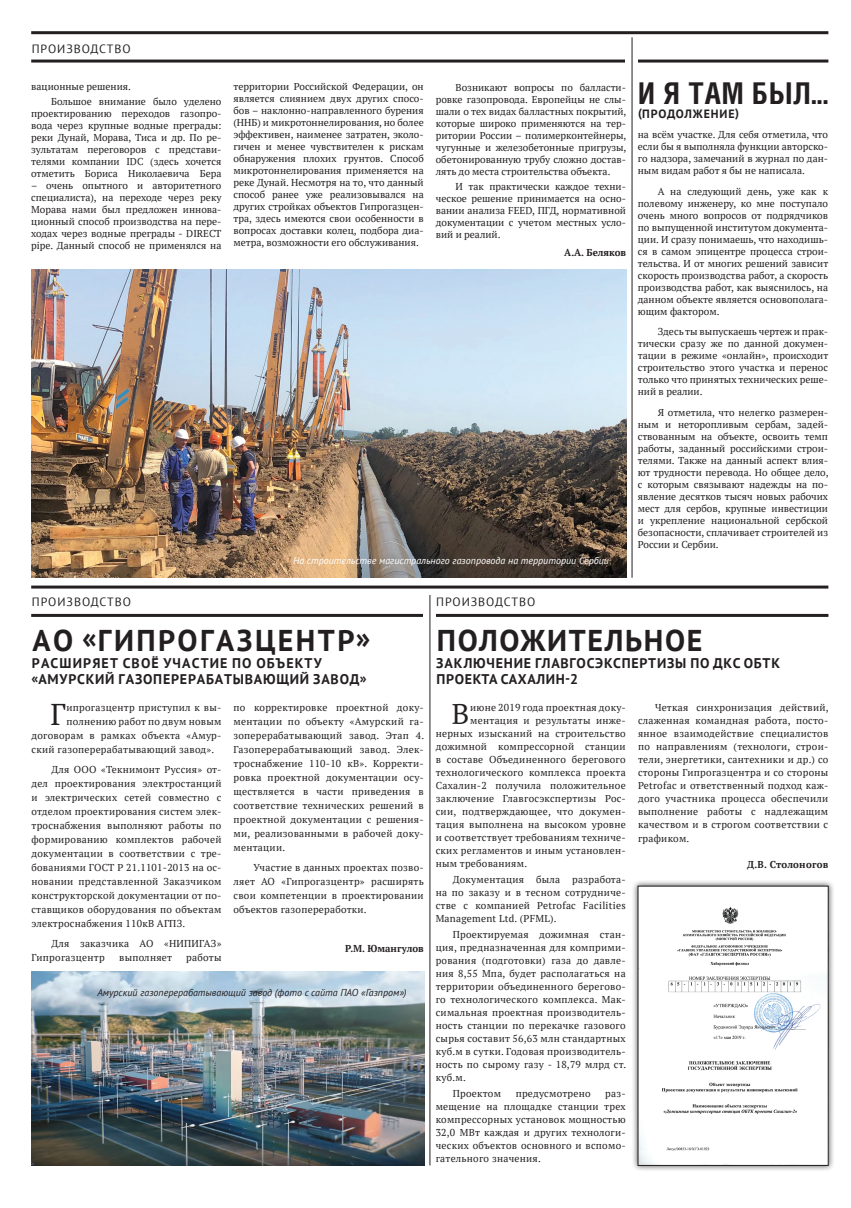
<style>
.page{position:relative;width:851px;height:1208px;background:#fff}
.page>*{position:absolute;margin:0;border:0;box-sizing:border-box;transform-origin:0 0}
.t1{font:700 30px "PT Sans";letter-spacing:.07em;color:#231f20}
.t2{font:700 30px "Helios Cond";letter-spacing:.025em;color:#231f20}
.t3{font:30px "PT Serif";color:#231f20}
.t4{font:28.6px "PT Serif";color:#231f20}
.t5{font:700 14px/16.8px "PT Sans";letter-spacing:.055em;color:#231f20}
.t6{font:12px "PT Sans";letter-spacing:.08em;color:#231f20}
.t7{font:700 12px "PT Sans";letter-spacing:.07em;color:#231f20}
.t8{font:10px/12px "PT Serif";letter-spacing:.025em;color:#231f20;text-align:justify}
.t9{font:italic 10px "PT Sans";color:#fff}
.t10{font:italic 10px "PT Sans";color:#231f20}
.t11{font:10px/14.8px "PT Serif";color:#231f20}
.t12{font:700 10px "PT Serif";color:#231f20}
</style>
<div class="page">
<hr style="left:31px;top:31px;width:797px;height:3px;background:#231f20">
<hr style="left:31px;top:60px;width:797px;height:3px;background:#231f20">
<hr style="left:31px;top:585px;width:797px;height:3px;background:#231f20">
<hr style="left:31px;top:614px;width:797px;height:3px;background:#231f20">
<div style="left:625px;top:44px;width:12px;height:28px;background:#fff"></div>
<div style="left:423px;top:601px;width:12px;height:29px;background:#fff"></div>
<hr style="left:631px;top:37px;width:1px;height:541px;background:#231f20">
<hr style="left:429px;top:595px;width:1px;height:570px;background:#231f20">
<img style="left:31px;top:971px;width:393px;height:194px">
<img style="left:32px;top:269px;width:594px;height:309px">
<div style="left:631px;top:880px;width:203px;height:292px;background:#231f20;opacity:.75"></div>
<img style="left:639px;top:888px;width:187px;height:275px">
<p class="t6" style="left:32px;top:41px;width:100px">ПРОИЗВОДСТВО</p>
<p class="t11" style="left:51px;top:79px;width:172px;text-indent:-20px">вационные решения.<br>Большое внимание было уделено</p>
<p class="t8" style="left:31px;top:107px;width:192px">проектированию переходов газопро&shy;вода через крупные водные преграды: реки Дунай, Морава, Тиса и др. По ре&shy;зультатам переговоров с представи&shy;телями компании IDC (здесь хочется отметить Бориса Николаевича Бера</p>
<p class="t8" style="left:31px;top:179px;width:192px">– очень опытного и авторитетного специалиста), на переходе через реку Морава нами был предложен иннова&shy;ционный способ производства на пере&shy;ходах через водные преграды - DIRECT pipe. Данный способ не применялся на</p>
<p class="t8" style="left:233px;top:80px;width:192px">территории Российской Федерации, он является слиянием двух других спосо&shy;бов – наклонно-направленного бурения (ННБ) и микротоннелирования, но более эффективен, наименее затратен, эколо&shy;гичен и менее чувствителен к рискам обнаружения плохих грунтов. Способ микротоннелирования применяется на реке Дунай. Несмотря на то, что данный способ ранее уже реализовывался на других стройках объектов Гипрогазцен&shy;тра, здесь имеются свои особенности в вопросах доставки колец, подбора диа&shy;метра, возможности его обслуживания.</p>
<p class="t8" style="left:435px;top:81px;width:192px;text-indent:20px">Возникают вопросы по балласти&shy;ровке газопровода. Европейцы не слы&shy;шали о тех видах балластных покрытий, которые широко применяются на тер&shy;ритории России – полимерконтейнеры, чугунные и железобетонные пригрузы, обетонированную трубу сложно достав&shy;лять до места строительства объекта.</p>
<p class="t8" style="left:435px;top:180px;width:192px;text-indent:20px">И так практически каждое техни&shy;ческое решение принимается на осно&shy;вании анализа FEED, ПГД, нормативной документации с учетом местных усло&shy;вий и реалий.</p>
<p class="t12" style="left:564px;top:245px;width:63px">А.А. Беляков</p>
<p class="t9" style="left:293px;top:554px;width:317px">На строительстве магистрального газопровода на территории Сербии</p>
<h1 class="t2" style="left:638px;top:75px;width:191px">и я там был...</h1>
<p class="t7" style="left:638px;top:106px;width:102px">(продолжение)</p>
<p class="t8" style="left:637px;top:128px;width:192px">на всём участке. Для себя отметила, что если бы я выполняла функции авторско&shy;го надзора, замечаний в журнал по дан&shy;ным видам работ я бы не написала.</p>
<p class="t8" style="left:637px;top:185px;width:192px;text-indent:20px">А на следующий день, уже как к полевому инженеру, ко мне поступало очень много вопросов от подрядчиков по выпущенной институтом документа&shy;ции. И сразу понимаешь, что находишь&shy;ся в самом эпицентре процесса строи&shy;тельства. И от многих решений зависит скорость производства работ, а скорость производства работ, как выяснилось, на данном объекте является основополага&shy;ющим фактором.</p>
<p class="t8" style="left:637px;top:325px;width:192px;text-indent:20px">Здесь ты выпускаешь чертеж и прак&shy;тически сразу же по данной докумен&shy;тации в режиме «онлайн», происходит строительство этого участка и перенос только что принятых технических реше&shy;ний в реалии.</p>
<p class="t8" style="left:637px;top:406px;width:192px;text-indent:20px">Я отметила, что нелегко размерен&shy;ным и неторопливым сербам, задей&shy;ствованным на объекте, освоить темп работы, заданный российскими строи&shy;телями. Также на данный аспект влия&shy;ют трудности перевода. Но общее дело, с которым связывают надежды на по&shy;явление десятков тысяч новых рабочих мест для сербов, крупные инвестиции и укрепление национальной сербской безопасности, сплачивает строителей из России и Сербии.</p>
<p class="t6" style="left:32px;top:594px;width:100px">ПРОИЗВОДСТВО</p>
<p class="t6" style="left:436px;top:594px;width:100px">ПРОИЗВОДСТВО</p>
<h1 class="t1" style="left:33px;top:620px;width:339px">АО «Гипрогазцентр»</h1>
<h3 class="t5" style="left:31px;top:654px;width:336px">расширяет своё участие по объекту «Амурский газоперерабатывающий завод»</h3>
<h1 class="t3" style="left:50px;top:695px;width:17px">Г</h1>
<p class="t8" style="left:66px;top:701px;width:156px">ипрогазцентр приступил к вы-</p>
<p class="t8" style="left:66px;top:715px;width:156px">полнению работ по двум новым</p>
<p class="t8" style="left:31px;top:729px;width:191px">договорам в рамках объекта «Амур-</p>
<p class="t8" style="left:31px;top:743px;width:184px">ский газоперерабатывающий завод».</p>
<p class="t8" style="left:31px;top:762px;width:191px;line-height:14px;text-indent:20px">Для ООО «Текнимонт Руссия» от&shy;дел проектирования электростанций и электрических сетей совместно с отделом проектирования систем элек&shy;троснабжения выполняют работы по формированию комплектов рабочей документации в соответствии с тре&shy;бованиями ГОСТ Р 21.1101-2013 на ос&shy;новании представленной Заказчиком конструкторской документации от по&shy;ставщиков оборудования по объектам электроснабжения 110кВ АГПЗ.</p>
<p class="t8" style="left:31px;top:936px;width:191px;line-height:14px;text-indent:20px">Для заказчика АО «НИПИГАЗ»<br>Гипрогазцентр</p>
<p class="t8" style="left:119px;top:951px;width:54px">выполняет</p>
<p class="t8" style="left:186px;top:951px;width:37px">работы</p>
<p class="t8" style="left:233px;top:700px;width:192px;line-height:14px">по корректировке проектной доку&shy;ментации по объекту «Амурский га&shy;зоперерабатывающий завод. Этап 4.<br>Газоперерабатывающий завод. Элек&shy;троснабжение 110-10 кВ». Корректи&shy;ровка проектной документации осу&shy;ществляется в части приведения в соответствие технических решений в проектной документации с решения&shy;ми, реализованными в рабочей доку&shy;ментации.</p>
<p class="t8" style="left:233px;top:860px;width:192px;line-height:14px;text-indent:20px">Участие в данных проектах позво&shy;ляет АО «Гипрогазцентр» расширять свои компетенции в проектировании объектов газопереработки.</p>
<p class="t12" style="left:345px;top:942px;width:80px">Р.М. Юмангулов</p>
<p class="t10" style="left:97px;top:985px;width:311px">Амурский газоперерабатывающий завод (фото с сайта ПАО «Газпром»)</p>
<h1 class="t1" style="left:437px;top:620px;width:267px">Положительное</h1>
<h3 class="t5" style="left:436px;top:654px;width:287px">заключение Главгосэкспертизы по ДКС</h3>
<h3 class="t5" style="left:743px;top:654px;width:10px">ОБТК</h3>
<h3 class="t5" style="left:436px;top:671px;width:143px">проекта Сахалин-2</h3>
<h2 class="t4" style="left:452px;top:695px;width:19px">В</h2>
<p class="t8" style="left:470px;top:701px;width:157px">июне 2019 года проектная доку-</p>
<p class="t8" style="left:470px;top:714px;width:157px">ментация и результаты инже-</p>
<p class="t8" style="left:435px;top:727px;width:191px">нерных изысканий на строительство</p>
<p class="t8" style="left:435px;top:740px;width:191px">дожимной компрессорной станции</p>
<p class="t8" style="left:435px;top:753px;width:191px">в составе Объединенного берегового</p>
<p class="t8" style="left:435px;top:766px;width:191px">технологического комплекса проекта</p>
<p class="t8" style="left:435px;top:779px;width:191px">Сахалин-2 получила положительное</p>
<p class="t8" style="left:435px;top:792px;width:191px">заключение Главгосэкспертизы Рос-</p>
<p class="t8" style="left:435px;top:805px;width:191px">сии, подтверждающее, что докумен-</p>
<p class="t8" style="left:435px;top:818px;width:191px">тация выполнена на высоком уровне</p>
<p class="t8" style="left:435px;top:831px;width:191px">и соответствует требованиям техниче-</p>
<p class="t8" style="left:435px;top:844px;width:191px">ских регламентов и иным установлен-</p>
<p class="t8" style="left:435px;top:857px;width:93px">ным требованиям.</p>
<p class="t8" style="left:435px;top:873px;width:191px;line-height:13px;text-indent:17px">Документация была разработа&shy;на по заказу и в тесном сотрудниче&shy;стве с компанией Petrofac Facilities Management Ltd. (PFML).</p>
<p class="t8" style="left:435px;top:928px;width:192px;line-height:13px;text-indent:17px">Проектируемая дожимная стан&shy;ция, предназначенная для комприми&shy;рования (подготовки) газа до давле&shy;ния 8,55 Мпа, будет располагаться на территории объединенного берегово&shy;го технологического комплекса. Мак&shy;симальная проектная производитель&shy;ность станции по перекачке газового сырья составит 56,63 млн стандартных куб.м в сутки. Годовая производитель&shy;ность по сырому газу - 18,79 млрд ст. куб.м.</p>
<p class="t8" style="left:452px;top:1087px;width:50px">Проектом</p>
<p class="t8" style="left:515px;top:1087px;width:76px">предусмотрено</p>
<p class="t8" style="left:435px;top:1086px;width:191px;line-height:13px;text-indent:169px">раз&shy;мещение на площадке станции трех компрессорных установок мощностью 32,0 МВт каждая и других технологи&shy;ческих объектов основного и вспомо&shy;гательного значения.</p>
<p class="t8" style="left:638px;top:701px;width:192px;line-height:13px;text-indent:17px">Четкая синхронизация действий, слаженная командная работа, посто&shy;янное взаимодействие специалистов по направлениям (технологи, строи&shy;тели, энергетики, сантехники и др.) со стороны Гипрогазцентра и со стороны Petrofac и ответственный подход каж&shy;дого участника процесса обеспечили выполнение работы с надлежащим качеством и в строгом соответствии с</p>
<p class="t8" style="left:638px;top:832px;width:53px">графиком.</p>
<p class="t12" style="left:747px;top:857px;width:83px">Д.В. Столоногов</p>
</div>
